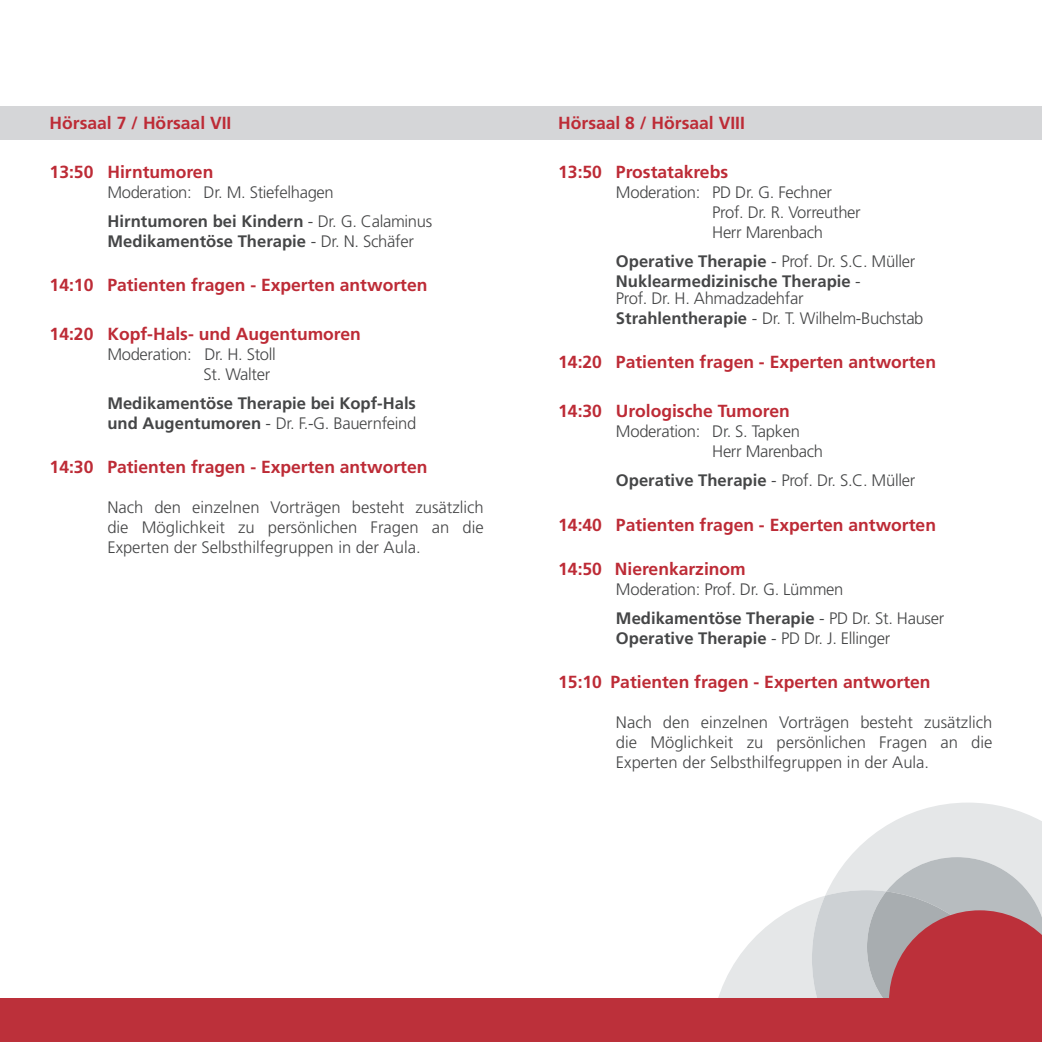
<style>
.page{position:relative;width:1042px;height:1042px;background:#fff}
.page>*{position:absolute;margin:0;border:0;box-sizing:border-box;transform-origin:0 0}
.t1{font:700 17.5px "Frutiger";color:#bd2b36}
.t2{font:300 16.62px/19.9px "Frutiger";letter-spacing:-.02em;color:#454647}
.t3{font:700 16.62px/19.9px "Frutiger";color:#454647}
.s1{font-weight:700}
.s2{font-weight:300}
</style>
<div class="page">
<div style="left:0;top:107px;width:1042px;height:33px;background:#d5d6d8"></div>
<svg style="left:850px;top:802px;width:192px;height:55px;fill:#e5e7e8"></svg>
<svg style="left:718px;top:857px;width:324px;height:141px"></svg>
<div style="left:0;top:998px;width:1042px;height:44px;background:#bc303a"></div>
<p class="t1" style="left:50px;top:113px;width:183px">Hörsaal 7 / Hörsaal VII</p>
<p class="t1" style="left:50px;top:162px;width:165px">13:50 Hirntumoren</p>
<p class="t2" style="left:107px;top:178px;width:326px;line-height:28.7px">Moderation: Dr. M. Stiefelhagen<br><span class="s1">Hirntumoren bei Kindern</span> - Dr. G. Calaminus</p>
<p class="t3" style="left:107px;top:231px;width:308px">Medikamentöse Therapie <span class="s2">- Dr. N. Schäfer</span></p>
<p class="t1" style="left:50px;top:275px;width:379px">14:10 Patienten fragen - Experten antworten</p>
<p class="t1" style="left:50px;top:324px;width:313px">14:20 Kopf-Hals- und Augentumoren</p>
<p class="t2" style="left:204px;top:344px;width:74px;text-indent:-96px">Moderation: Dr. H. Stoll<br>St. Walter</p>
<p class="t3" style="left:107px;top:393px;width:310px">Medikamentöse Therapie bei Kopf-Hals und Augentumoren <span class="s2">- Dr. F.-G. Bauernfeind</span></p>
<p class="t1" style="left:50px;top:457px;width:379px">14:30 Patienten fragen - Experten antworten</p>
<p class="t2" style="left:107px;top:497px;width:378px;text-align:justify">Nach den einzelnen Vorträgen besteht zusätzlich die Möglichkeit zu persönlichen Fragen an die Experten der Selbsthilfegruppen in der Aula.</p>
<p class="t1" style="left:558px;top:113px;width:188px">Hörsaal 8 / Hörsaal VIII</p>
<p class="t1" style="left:558px;top:162px;width:171px">13:50 Prostatakrebs</p>
<p class="t2" style="left:712px;top:182px;width:150px;text-indent:-96px">Moderation: PD Dr. G. Fechner<br>Prof. Dr. R. Vorreuther<br>Herr Marenbach</p>
<p class="t3" style="left:616px;top:251px;width:301px">Operative Therapie <span class="s2">- Prof. Dr. S.C. Müller<br></span>Nuklearmedizinische Therapie <span class="s2">-</span></p>
<p class="t2" style="left:616px;top:288px;width:309px">Prof. Dr. H. Ahmadzadehfar<br><span class="s1">Strahlentherapie</span> - Dr. T. Wilhelm-Buchstab</p>
<p class="t1" style="left:558px;top:352px;width:379px">14:20 Patienten fragen - Experten antworten</p>
<p class="t1" style="left:558px;top:401px;width:233px">14:30 Urologische Tumoren</p>
<p class="t2" style="left:712px;top:422px;width:112px;text-indent:-96px">Moderation: Dr. S. Tapken<br>Herr Marenbach</p>
<p class="t2" style="left:616px;top:470px;width:301px"><span class="s1">Operative Therapie</span> - Prof. Dr. S.C. Müller</p>
<p class="t1" style="left:558px;top:514px;width:379px">14:40 Patienten fragen - Experten antworten</p>
<p class="t1" style="left:558px;top:558px;width:189px">14:50 Nierenkarzinom</p>
<p class="t2" style="left:616px;top:575px;width:330px;line-height:28.7px">Moderation: Prof. Dr. G. Lümmen<br><span class="s1">Medikamentöse Therapie</span> - PD Dr. St. Hauser</p>
<p class="t3" style="left:616px;top:628px;width:276px">Operative Therapie <span class="s2">- PD Dr. J. Ellinger</span></p>
<p class="t1" style="left:558px;top:672px;width:374px">15:10 Patienten fragen - Experten antworten</p>
<p class="t2" style="left:616px;top:712px;width:378px;text-align:justify">Nach den einzelnen Vorträgen besteht zusätzlich die Möglichkeit zu persönlichen Fragen an die Experten der Selbsthilfegruppen in der Aula.</p>
</div>
